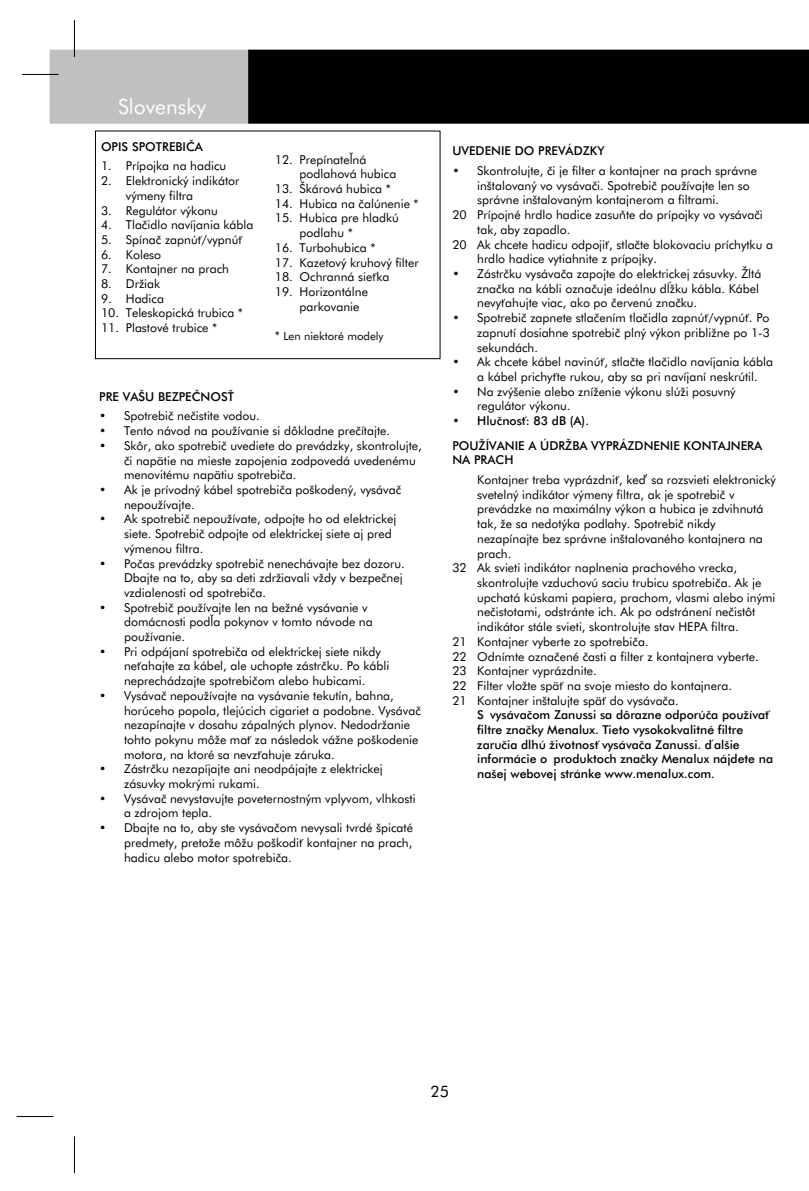
<style>
.page{position:relative;width:809px;height:1191px;background:#fff}
.page>*{position:absolute;margin:0;border:0;box-sizing:border-box;transform-origin:0 0}
.t1{font:21px "Futura Bk HU Book";letter-spacing:-.01em;color:#fff}
.t2{font:15.75px "Futura Bk HU Book";color:#000}
.t3{font:12.25px/14.7px "Futura Bk HU Book";color:#000}
.t4{font:12.25px/14.7px "Futura Med HU Medium";color:#000}
.t5{font:12.25px/14.7px "Futura Bk HU Book";letter-spacing:-.055em;color:#000}
.t6{font:12.25px "Futura Bk HU Book";letter-spacing:-.035em;color:#000}
.t7{font:12.25px "Futura Bk HU Book";letter-spacing:-.03em;color:#000}
.t8{font:12.25px "Futura Bk HU Book";letter-spacing:-.09em;color:#000}
.t9{font:12.25px "Futura Med HU Medium";letter-spacing:-.11em;color:#000}
.t10{font:11.38px "Futura Bk HU Book";letter-spacing:-.01em;color:#000}
.s1{font-size:12.25px}
.s2{font-family:"Futura Bk HU Book"}
</style>
<div class="page">
<div style="left:50px;top:50px;width:198px;height:74px;background:#c0c0c0"></div>
<div style="left:248px;top:50px;width:561px;height:74px;background:#000"></div>
<hr style="left:74px;top:1136px;width:1px;height:37px;background:#000">
<hr style="left:17px;top:1116px;width:36px;height:1px;background:#000">
<hr style="left:22px;top:74px;width:37px;height:1px;background:#000">
<hr style="left:74px;top:20px;width:1px;height:37px;background:#000">
<div style="left:95px;top:131px;width:345px;height:228px;border:1px solid #000"></div>
<h1 class="t1" style="left:118px;top:98px;width:89px">Slove ns k y</h1>
<p class="t9" style="left:101px;top:141px;width:102px">O PIS SPO TREBIČ A</p>
<p class="t3" style="left:101px;top:160px;width:126px">1. Prípojk a na h adicu</p>
<p class="t3" style="left:126px;top:174px;width:116px;text-indent:-25px">2. Ele k tronick ý indik átor vým e ny filtra</p>
<p class="t3" style="left:101px;top:204px;width:117px">3. Re gulátor výk onu</p>
<p class="t3" style="left:101px;top:219px;width:154px">4. Tlačidlo navíjania k ábla</p>
<p class="t3" style="left:101px;top:233px;width:142px">5. Spínačzapnúť/vypnúť</p>
<p class="t3" style="left:101px;top:248px;width:62px">6. Koleso</p>
<p class="t3" style="left:101px;top:263px;width:126px">7. Kontajne r na prach</p>
<p class="t3" style="left:101px;top:277px;width:65px">8. D ržiak<br>9 . H adica</p>
<p class="t7" style="left:101px;top:308px;width:149px">10. Te le s k opick á trub ica *</p>
<p class="t8" style="left:101px;top:323px;width:123px">11. Plas tové trub ice *</p>
<p class="t3" style="left:299px;top:153px;width:98px;text-indent:-25px">12. Pre pínate ľná podlah ová h ub ica</p>
<p class="t3" style="left:275px;top:182px;width:123px">13. Šk árová h ub ica *</p>
<p class="t3" style="left:275px;top:197px;width:150px">14. H ub ica na čalúne nie *</p>
<p class="t3" style="left:299px;top:212px;width:101px;text-indent:-25px">15. H ubica pre h ladk ú podlah u *</p>
<p class="t3" style="left:275px;top:241px;width:107px">16. Turboh ubica *</p>
<p class="t5" style="left:275px;top:256px;width:146px">17. Kaze tový k ruh ový filte r</p>
<p class="t3" style="left:275px;top:271px;width:116px">18. O ch ranná s ie ťk a</p>
<p class="t3" style="left:275px;top:285px;width:92px">19 . H orizontálne</p>
<p class="t3" style="left:299px;top:300px;width:59px">park ovanie</p>
<p class="t10" style="left:275px;top:331px;width:112px"><span class="s1">*</span>Le n nie k toré m ode ly</p>
<p class="t4" style="left:99px;top:390px;width:136px">PRE VAŠU BEZ PEČ NO SŤ</p>
<p class="t3" style="left:99px;top:410px;width:163px">• Spotre b ične čis tite vodou.</p>
<p class="t3" style="left:99px;top:424px;width:294px">• Te nto návod na používanie s i dôk ladne pre čítajte .</p>
<p class="t3" style="left:124px;top:439px;width:300px;text-indent:-25px">• Sk ôr, ak o s potre b ičuve die te do pre vádzk y, s k ontrolujte , či napätie na m ie s te zapoje nia zodpove dá uve de ném u m e novitém u napätiu s potre b iča.</p>
<p class="t3" style="left:124px;top:483px;width:282px;text-indent:-25px">• Ak je prívodný k áb e ls potre b iča poš k ode ný, vys ávač ne používajte .</p>
<p class="t3" style="left:124px;top:513px;width:277px;text-indent:-25px">• Ak s potre b ične používate , odpojte h o od e le k trick e j s ie te . Spotre b ičodpojte od e le k trick e js ie te ajpre d vým e nou filtra.</p>
<p class="t3" style="left:124px;top:557px;width:284px;text-align:justify;text-indent:-25px">• Počas pre vádzk y s potre b ične ne ch ávajte b e z dozoru.<br>D bajte na to, ab y s a de ti zdržiavali vždy vb e zpe čne j vzdiale nos ti od s potre b iča.</p>
<p class="t3" style="left:124px;top:601px;width:250px;text-indent:-25px">• Spotre b ičpoužívajte le n na b e žné vys ávanie v dom ácnos ti podľa pok ynovvtom to návode na používanie .</p>
<p class="t3" style="left:124px;top:645px;width:271px;text-indent:-25px">• Pri odpájaní s potre b iča od e le k trick e js ie te nik dy ne ťah ajte za k áb e l, ale uch opte zás trčk u. Po k ábli ne pre ch ádzajte s potre b ičom ale bo h ub icam i.</p>
<p class="t3" style="left:124px;top:689px;width:302px;text-indent:-25px">• Vys ávačne používajte na vys ávanie te k utín, bah na,<br>h orúce h o popola, tle júcich cigarie ta podobne . Vys ávač ne zapínajte vdos ah u zápalných plynov. Ne dodržanie<br>toh to pok ynu m ôže m ať za nás le dok vážne poš k ode nie m otora, na k toré s a ne vzťah uje záruk a.</p>
<p class="t3" style="left:124px;top:762px;width:263px;text-indent:-25px">• Z ás trčk u ne zapíjajte ani ne odpájajte z e le k trick e j zásuvk y m ok rým i ruk am i.</p>
<p class="t5" style="left:124px;top:792px;width:294px;text-indent:-25px">• Vys ávačne vys tavujte pove te rnos tným vplyvom , vlh k os ti a zdrojom te pla.</p>
<p class="t3" style="left:124px;top:821px;width:291px;text-align:justify;text-indent:-25px">• D bajte na to, ab y s te vys ávačom ne vys ali tvrdé š picaté pre dm e ty, pre tože m ôžu poš k odiť k ontajne r na prach , h adicu ale bo m otor s potre b iča.</p>
<p class="t4" style="left:452px;top:144px;width:154px">UVED ENIE D O PREVÁD Z K Y</p>
<p class="t6" style="left:452px;top:166px;width:303px">• Sk ontrolujte , či je filte r a k ontajne r na prach s právne</p>
<p class="t3" style="left:477px;top:179px;width:274px">inš talovaný vo vys ávači. Spotre b ičpoužívajte le n s o</p>
<p class="t3" style="left:477px;top:194px;width:245px">s právne inš talovaným k ontajne rom a filtram i.</p>
<p class="t3" style="left:452px;top:208px;width:312px">20 Prípojné h rdlo h adice zas uňte do prípojk y vo vys ávači</p>
<p class="t3" style="left:477px;top:223px;width:96px">tak , ab y zapadlo.</p>
<p class="t3" style="left:452px;top:238px;width:322px">20 Ak ch ce te h adicu odpojiť, s tlačte blok ovaciu prích ytk u a</p>
<p class="t3" style="left:477px;top:253px;width:183px">h rdlo h adice vytiah nite z prípojk y.</p>
<p class="t3" style="left:477px;top:267px;width:291px;text-indent:-25px">• Z ás trčk u vys ávača zapojte do e le k trick e jzás uvk y. Žltá značk a na k ábli označuje ide álnu dĺžk u k ábla. Káb e l ne vyťah ujte viac, ak o po če rve nú značk u.</p>
<p class="t3" style="left:477px;top:311px;width:294px;text-align:justify;text-indent:-25px">• Spotre b ičzapne te s tlače ním tlačidla zapnúť/vypnúť. Po zapnutí dos iah ne s potre b ičplný výk on približne po 1-3 se k undách .</p>
<p class="t3" style="left:477px;top:355px;width:298px;text-indent:-25px">• Ak ch ce te k áb e lnavinúť, s tlačte tlačidlo navíjania k ábla a k áb e lprich yťte ruk ou, ab y s a pri navíjaní ne s k rútil.</p>
<p class="t3" style="left:477px;top:385px;width:261px;text-indent:-25px">• Na zvýš e nie ale bo zníže nie výk onu s lúži pos uvný re gulátor výk onu.</p>
<p class="t4" style="left:452px;top:409px;width:310px;line-height:24.7px"><span class="s2">•</span> H lučnosť: 83 dB (A).<br>PO UŽÍVANIE A ÚD RŽBA VYPRÁZ D NENIE K O NTAJNERA</p>
<p class="t4" style="left:452px;top:453px;width:57px">NA PRACH</p>
<p class="t3" style="left:477px;top:473px;width:302px">Kontajne r tre ba vyprázdniť, k e ď s a rozsvie ti e le k tronick ý</p>
<p class="t3" style="left:477px;top:488px;width:262px">sve te lný indik átor vým e ny filtra, ak je s potre b ičv</p>
<p class="t3" style="left:477px;top:503px;width:288px">pre vádzk e na m axim álny výk on a h ub ica je zdvih nutá</p>
<p class="t3" style="left:477px;top:517px;width:240px">tak , že s a ne dotýk a podlah y. Spotre b ičnik dy</p>
<p class="t3" style="left:477px;top:532px;width:287px">ne zapínajte b e z s právne inš talovanéh o k ontajne ra na</p>
<p class="t3" style="left:477px;top:547px;width:37px">prach .</p>
<p class="t3" style="left:452px;top:561px;width:287px">32 Ak svie ti indik átor naplne nia prach ovéh o vre ck a,</p>
<p class="t5" style="left:477px;top:576px;width:283px">s k ontrolujte vzduch ovú s aciu trub icu s potre b iča. Ak je</p>
<p class="t3" style="left:477px;top:591px;width:300px">upch atá k ús k am i papie ra, prach om , vlas m i ale bo iným i</p>
<p class="t3" style="left:477px;top:606px;width:283px">ne čis totam i, ods tránte ich . Ak po ods tráne ní ne čis tôt</p>
<p class="t3" style="left:477px;top:620px;width:264px">indik átor s tále svie ti, s k ontrolujte s tavH EPA filtra.</p>
<p class="t3" style="left:452px;top:635px;width:199px">21 Kontajne r vyb e rte zo s potre b iča.</p>
<p class="t3" style="left:452px;top:650px;width:309px">22 O dním te označe né čas ti a filte r z k ontajne ra vyb e rte .</p>
<p class="t3" style="left:452px;top:664px;width:147px">23 Kontajne r vyprázdnite .</p>
<p class="t3" style="left:452px;top:679px;width:282px">22 Filte r vložte s päť na svoje m ie s to do k ontajne ra.</p>
<p class="t3" style="left:452px;top:694px;width:229px">21 Kontajne r inš talujte s päť do vys ávača.</p>
<p class="t4" style="left:477px;top:708px;width:297px">S vysávačom Z anussi sa dôrazne odporúča používať filtre značk y Me nalux. Tie to vysok ok valitné filtre zaručia dlh ú životnosť vysávača Z anussi. Ďalšie<br>inform ácie o produk toch značk y Me nalux nájde te na naše jw e bove jstránk e w w w .m e nalux.com .</p>
<p class="t2" style="left:430px;top:1084px;width:20px">25</p>
</div>
